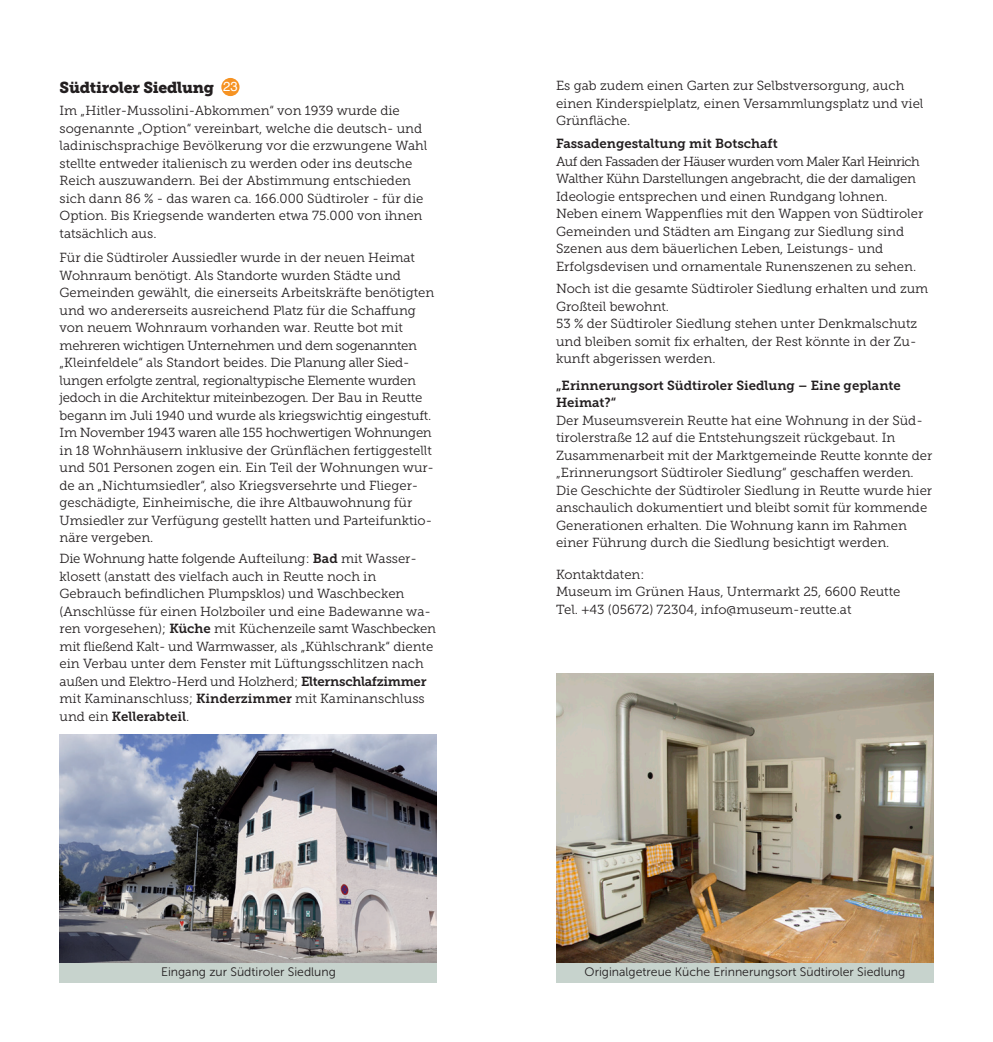
<style>
.page{position:relative;width:993px;height:1042px;background:#fff}
.page>*{position:absolute;margin:0;border:0;box-sizing:border-box;transform-origin:0 0}
.t1{font:15.75px "Museo Slab 900";letter-spacing:-.015em;color:#231f20}
.t2{font:13.12px/17.5px "Museo Slab 300";color:#231f20}
.t3{font:13.12px/17.5px "Museo Slab 700";color:#231f20}
.t4{font:12.25px "Museo Sans 300";color:#231f20}
.s1{font-family:"Helvetica";font-size:13.12px;color:#fff}
.s2{font-family:"Museo Slab 700"}
.s3{font-family:"Museo Slab 300"}
</style>
<div class="page">
<div style="left:221px;top:78px;width:18px;height:18px;background:#f69323;border-radius:50%"></div>
<img style="left:556px;top:674px;width:377px;height:288px">
<img style="left:60px;top:734px;width:377px;height:228px">
<div style="left:556px;top:962px;width:377px;height:20px;background:#c7d3cd"></div>
<div style="left:60px;top:962px;width:377px;height:20px;background:#c7d3cd"></div>
<p class="t1" style="left:60px;top:78px;width:180px">Südtiroler Siedlung <span class="s1">23</span></p>
<p class="t2" style="left:60px;top:102px;width:369px">Im „Hitler-Mussolini-Abkommen“ von 1939 wurde die sogenannte „Option“ vereinbart, welche die deutsch- und ladinischsprachige Bevölkerung vor die erzwungene Wahl stellte entweder italienisch zu werden oder ins deutsche Reich auszuwandern. Bei der Abstimmung entschieden sich dann 86 % - das waren ca. 166.000 Südtiroler - für die Option. Bis Kriegsende wanderten etwa 75.000 von ihnen tatsächlich aus.</p>
<p class="t2" style="left:60px;top:249px;width:376px">Für die Südtiroler Aussiedler wurde in der neuen Heimat Wohnraum benötigt. Als Standorte wurden Städte und Gemeinden gewählt, die einerseits Arbeitskräfte benötigten und wo andererseits ausreichend Platz für die Schaffung von neuem Wohnraum vorhanden war. Reutte bot mit mehreren wichtigen Unternehmen und dem sogenannten „Kleinfeldele“ als Standort beides. Die Planung aller Sied&shy;lungen erfolgte zentral, regionaltypische Elemente wurden jedoch in die Architektur miteinbezogen. Der Bau in Reutte begann im Juli 1940 und wurde als kriegswichtig eingestuft.<br>Im November 1943 waren alle 155 hochwertigen Wohnungen in 18 Wohnhäusern inklusive der Grünflächen fertiggestellt und 501 Personen zogen ein. Ein Teil der Wohnungen wur&shy;de an „Nichtumsiedler“, also Kriegsversehrte und Flieger&shy;geschädigte, Einheimische, die ihre Altbauwohnung für Umsiedler zur Verfügung gestellt hatten und Parteifunktio&shy;näre vergeben.</p>
<p class="t2" style="left:60px;top:550px;width:378px">Die Wohnung hatte folgende Aufteilung: <span class="s2">Bad</span> mit Wasser&shy;klosett (anstatt des vielfach auch in Reutte noch in Gebrauch befindlichen Plumpsklos) und Waschbecken (Anschlüsse für einen Holzboiler und eine Badewanne wa&shy;ren vorgesehen); <span class="s2">Küche</span> mit Küchenzeile samt Waschbecken mit fließend Kalt- und Warmwasser, als „Kühlschrank“ diente ein Verbau unter dem Fenster mit Lüftungsschlitzen nach außen und Elektro-Herd und Holzherd; <span class="s2">Elternschlafzimmer </span>mit Kaminanschluss; <span class="s2">Kinderzimmer</span> mit Kaminanschluss</p>
<p class="t3" style="left:60px;top:707px;width:131px"><span class="s3">und ein</span> Kellerabteil<span class="s3">.</span></p>
<p class="t2" style="left:556px;top:77px;width:369px">Es gab zudem einen Garten zur Selbstversorgung, auch einen Kinderspielplatz, einen Versammlungsplatz und viel<br>Grünfläche.</p>
<p class="t3" style="left:556px;top:135px;width:223px">Fassadengestaltung mit Botschaft</p>
<p class="t2" style="left:556px;top:152px;width:368px">Auf den Fassaden der Häuser wurden vom Maler Karl Heinrich Walther Kühn Darstellungen angebracht, die der damaligen Ideologie entsprechen und einen Rundgang lohnen.<br>Neben einem Wappenflies mit den Wappen von Südtiroler Gemeinden und Städten am Eingang zur Siedlung sind Szenen aus dem bäuerlichen Leben, Leistungs- und Erfolgsdevisen und ornamentale Runenszenen zu sehen.</p>
<p class="t2" style="left:556px;top:280px;width:374px">Noch ist die gesamte Südtiroler Siedlung erhalten und zum Großteil bewohnt.<br>53 % der Südtiroler Siedlung stehen unter Denkmalschutz und bleiben somit fix erhalten, der Rest könnte in der Zu&shy;kunft abgerissen werden.</p>
<p class="t3" style="left:556px;top:376px;width:346px">„Erinnerungsort Südtiroler Siedlung – Eine geplante<br>Heimat?“</p>
<p class="t2" style="left:556px;top:411px;width:378px">Der Museumsverein Reutte hat eine Wohnung in der Süd&shy;tirolerstraße 12 auf die Entstehungszeit rückgebaut. In Zusammenarbeit mit der Marktgemeinde Reutte konnte der „Erinnerungsort Südtiroler Siedlung“ geschaffen werden.<br>Die Geschichte der Südtiroler Siedlung in Reutte wurde hier anschaulich dokumentiert und bleibt somit für kommende Generationen erhalten. Die Wohnung kann im Rahmen einer Führung durch die Siedlung besichtigt werden.</p>
<p class="t2" style="left:556px;top:565px;width:346px">Kontaktdaten:<br>Museum im Grünen Haus, Untermarkt 25, 6600 Reutte<br>Tel. +43 (05672) 72304, info@museum-reutte.at</p>
<p class="t4" style="left:161px;top:964px;width:176px">Eingang zur Südtiroler Siedlung</p>
<p class="t4" style="left:584px;top:964px;width:322px">Originalgetreue Küche Erinnerungsort Südtiroler Siedlung</p>
</div>
